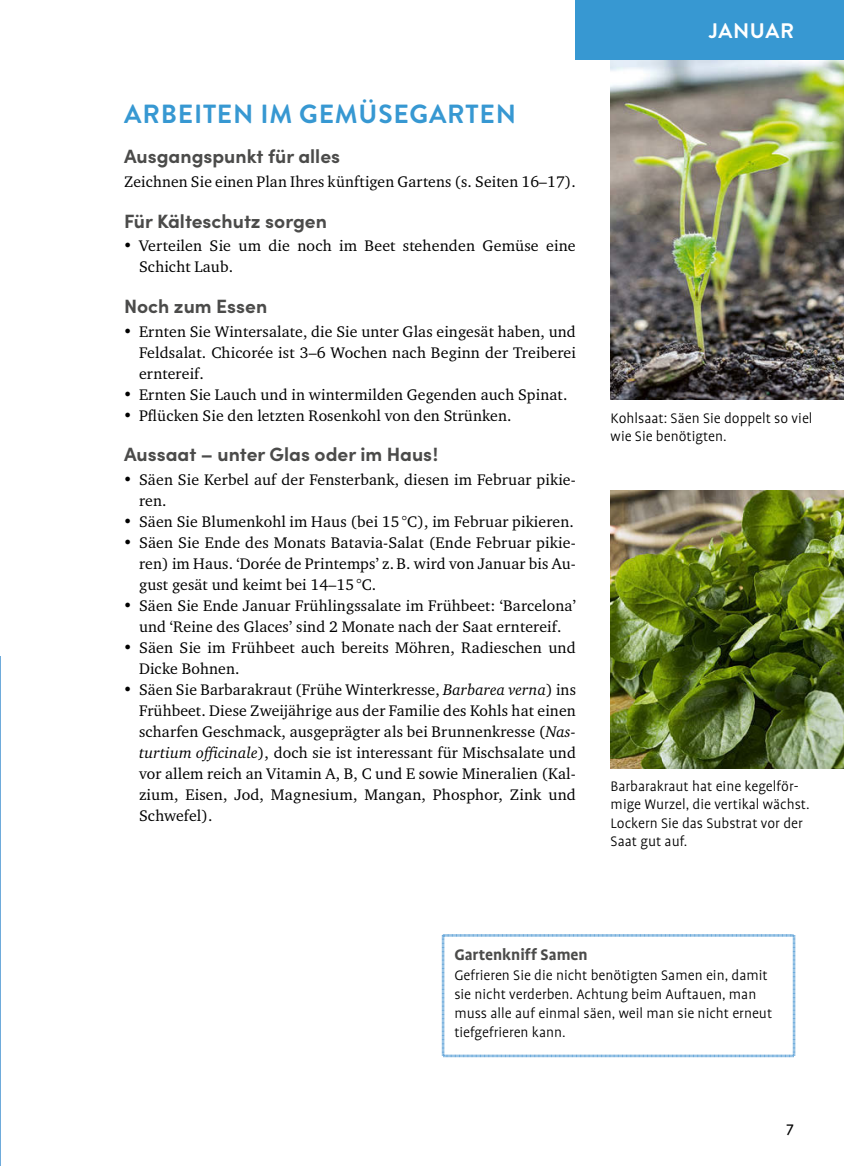
<style>
.page{position:relative;width:844px;height:1166px;background:#fff}
.page>*{position:absolute;margin:0;border:0;box-sizing:border-box;transform-origin:0 0}
.t1{font:700 26.25px "Brandon Grotesque";letter-spacing:.03em;color:#3798d2}
.t2{font:700 21px "Brandon Grotesque";letter-spacing:.03em;color:#fff}
.t3{font:700 19.25px "Sofia Pro";color:#4b4b4a}
.t4{font:700 17.5px "UV Profile Tab";color:#4b4b4a}
.t5{font:17.5px "UV Profile Tab";color:#000}
.t6{font:15.75px/21px "Charter ITC Pro";letter-spacing:.01em;color:#000}
.t7{font:300 15.75px/18.4px "UV Profile Tab";color:#000}
.s1{font-style:italic}
</style>
<div class="page">
<hr style="left:0;top:656px;width:1px;height:510px;background:#6eabdb">
<img style="left:610px;top:60px;width:233px;height:339px">
<img style="left:610px;top:491px;width:233px;height:277px">
<svg style="left:441px;top:934px;width:354px;height:124px"></svg>
<div style="left:575px;top:0;width:268px;height:60px;background:#3798d2"></div>
<h1 class="t1" style="left:124px;top:95px;width:393px">ARBEITEN IM GEMÜSEGARTEN</h1>
<p class="t3" style="left:124px;top:142px;width:217px">Ausgangspunkt für alles</p>
<p class="t6" style="left:124px;top:171px;width:453px">Zeichnen Sie einen Plan Ihres künftigen Gartens (s. Seiten 16–17).</p>
<p class="t3" style="left:124px;top:206px;width:204px">Für Kälteschutz sorgen</p>
<p class="t6" style="left:139px;top:235px;width:438px;text-indent:-15px">• Verteilen Sie um die noch im Beet stehenden Gemüse eine<br>Schicht Laub.</p>
<p class="t3" style="left:124px;top:291px;width:145px">Noch zum Essen</p>
<p class="t6" style="left:139px;top:320px;width:438px;text-align:justify;text-indent:-15px">• Ernten Sie Wintersalate, die Sie unter Glas eingesät haben, und Feldsalat. Chicorée ist 3–6 Wochen nach Beginn der Treiberei erntereif.</p>
<p class="t6" style="left:124px;top:383px;width:444px">• Ernten Sie Lauch und in wintermilden Gegenden auch Spinat.</p>
<p class="t6" style="left:124px;top:404px;width:389px">• Pflücken Sie den letzten Rosenkohl von den Strünken.</p>
<p class="t3" style="left:124px;top:440px;width:316px">Aussaat – unter Glas oder im Haus!</p>
<p class="t6" style="left:139px;top:469px;width:438px;text-indent:-15px">• Säen Sie Kerbel auf der Fensterbank, diesen im Februar pikie&shy;ren.</p>
<p class="t6" style="left:124px;top:511px;width:451px">• Säen Sie Blumenkohl im Haus (bei 15 °C), im Februar pikieren.</p>
<p class="t6" style="left:139px;top:532px;width:438px;text-align:justify;text-indent:-15px">• Säen Sie Ende des Monats Batavia-Salat (Ende Februar pikie&shy;ren) im Haus. ‘Dorée de Printemps’ z.B. wird von Januar bis Au&shy;gust gesät und keimt bei 14–15 °C.</p>
<p class="t6" style="left:124px;top:595px;width:453px;text-align:center">• Säen Sie Ende Januar Frühlingssalate im Frühbeet: ‘Barcelona’ und ‘Reine des Glaces’ sind 2 Monate nach der Saat erntereif.</p>
<p class="t6" style="left:139px;top:637px;width:438px;text-indent:-15px">• Säen Sie im Frühbeet auch bereits Möhren, Radieschen und<br>Dicke Bohnen.</p>
<p class="t6" style="left:139px;top:679px;width:438px;text-align:justify;text-indent:-15px">• Säen Sie Barbarakraut (Frühe Winterkresse, <span class="s1">Barbarea verna</span>) ins Frühbeet. Diese Zweijährige aus der Familie des Kohls hat einen scharfen Geschmack, ausgeprägter als bei Brunnenkresse (<span class="s1">Nas&shy;turtium officinale</span>), doch sie ist interessant für Mischsalate und vor allem reich an Vitamin A, B, C und E sowie Mineralien (Kal&shy;zium, Eisen, Jod, Magnesium, Mangan, Phosphor, Zink und Schwefel).</p>
<h2 class="t2" style="left:709px;top:16px;width:86px">JANUAR</h2>
<p class="t7" style="left:610px;top:409px;width:203px">Kohlsaat: Säen Sie doppelt so viel wie Sie benötigten.</p>
<p class="t7" style="left:610px;top:777px;width:200px">Barbarakraut hat eine kegelför&shy;mige Wurzel, die vertikal wächst.<br>Lockern Sie das Substrat vor der<br>Saat gut auf.</p>
<p class="t4" style="left:454px;top:945px;width:135px">Gartenkniff Samen</p>
<p class="t7" style="left:454px;top:965px;width:319px;line-height:19.2px">Gefrieren Sie die nicht benötigten Samen ein, damit sie nicht verderben. Achtung beim Auftauen, man muss alle auf einmal säen, weil man sie nicht erneut tiefgefrieren kann.</p>
<p class="t5" style="left:785px;top:1120px;width:10px">7</p>
</div>
